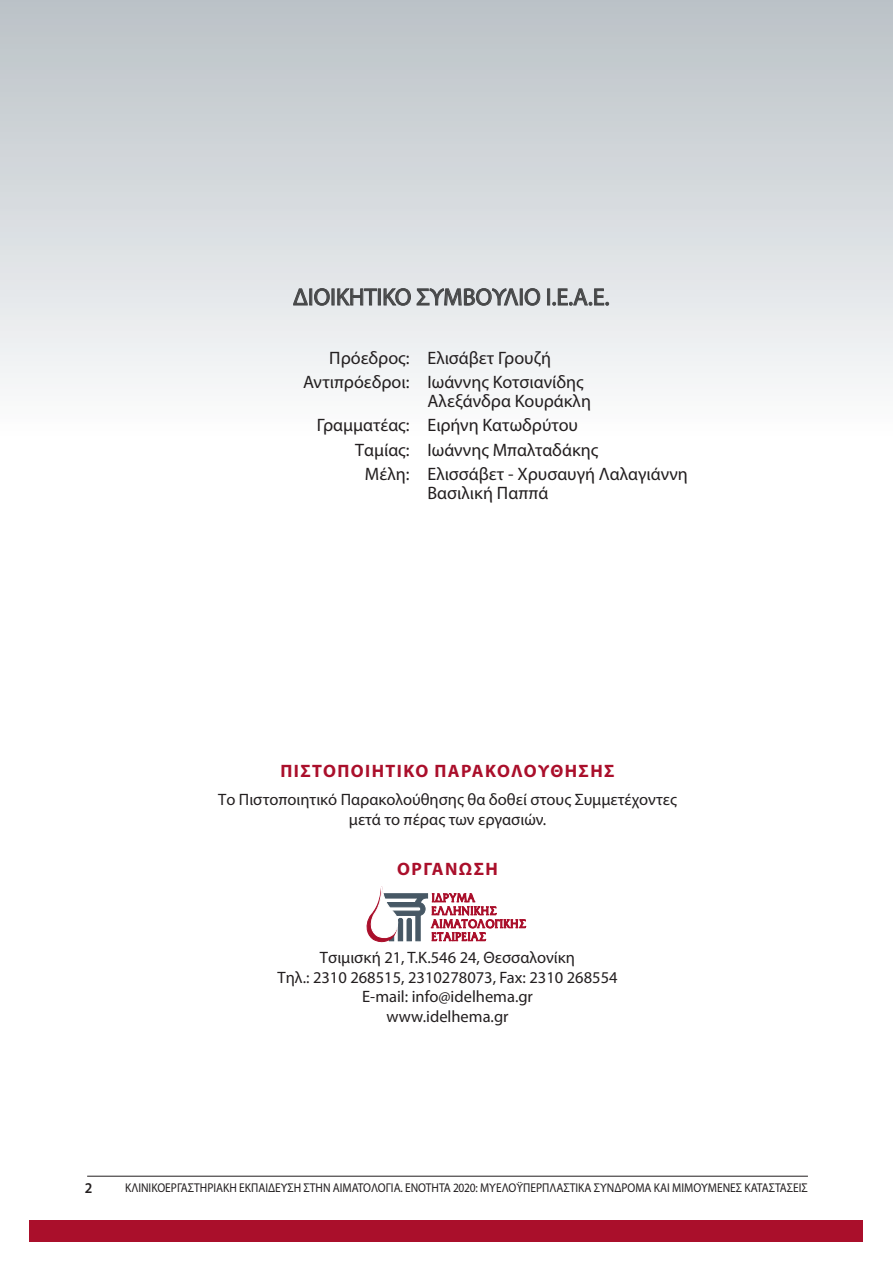
<style>
.page{position:relative;width:893px;height:1263px;background:#fff}
.page>*{position:absolute;margin:0;border:0;box-sizing:border-box;transform-origin:0 0}
.t1{font:24px "Myriad Pro";color:#464748}
.t2{font:18px/24px "Myriad Pro";color:#231f20;text-align:center}
.t3{font:700 18px "Myriad Pro";letter-spacing:.08em;color:#aa0f2b}
.t4{font:16.5px/19.8px "Myriad Pro";color:#231f20;text-align:center}
.t5{font:600 15px "Myriad Pro";color:#231f20;scale:.95 1}
.t6{font:12.75px "Myriad Pro";color:#231f20;scale:.9 1}
</style>
<div class="page">
<div style="left:0;top:0;width:893px;height:436px;background:linear-gradient(to bottom,#b9c1c6,#fcfcfd)"></div>
<div style="left:30px;top:1220px;width:833px;height:22px;background:#aa0f2b"></div>
<hr style="left:87px;top:1176px;width:721px;height:1px;background:#231f20">
<svg style="left:293px;top:285px;width:15px;height:21px"></svg>
<div style="left:309px;top:288px;width:3px;height:17px;border:1px solid #464748"></div>
<svg style="left:314px;top:288px;width:63px;height:18px"></svg>
<div style="left:378px;top:288px;width:3px;height:17px;border:1px solid #464748"></div>
<svg style="left:383px;top:283px;width:158px;height:25px;background:#c1c4c6"></svg>
<div style="left:547px;top:288px;width:3px;height:17px;border:1px solid #464748"></div>
<svg style="left:552px;top:285px;width:57px;height:21px"></svg>
<svg style="left:367px;top:887px;width:159px;height:56px"></svg>
<h1 class="t1" style="left:293px;top:282px;width:318px">ΔΙΟΙΚΗΤΙΚΟ ΣΥΜ ΒΟΥΛΙΟ Ι.Ε.Α.Ε.</h1>
<p class="t2" style="left:303px;top:345px;width:282px">Πρόεδρος: Ελισάβετ Γρουζή<br>Αντιπρόεδροι: Ιωάννης Κοτσιανίδης</p>
<p class="t2" style="left:409px;top:389px;width:183px">Αλεξάνδρα Κουράκλη</p>
<p class="t2" style="left:317px;top:413px;width:263px">Γραμματέας: Ε ιρήνη Κατωδρύτου</p>
<p class="t2" style="left:355px;top:437px;width:245px">Ταμίας: Ιωάννης Μπαλταδάκης</p>
<p class="t2" style="left:365px;top:461px;width:324px">Μ έλη: Eλισσάβετ - Χρυσαυγή Λαλαγιάννη</p>
<p class="t2" style="left:427px;top:481px;width:122px">Βασιλική Παππά</p>
<p class="t3" style="left:280px;top:759px;width:334px">Πιστοποιητικό Παρακολούθησης</p>
<p class="t4" style="left:218px;top:789px;width:460px">Το Πιστοποιητικό Παρακολούθησης θα δοθεί στους Συμμετέχοντες μετά το πέρας των εργασιών.</p>
<p class="t3" style="left:397px;top:857px;width:102px">Οργάνωση</p>
<p class="t4" style="left:278px;top:947px;width:342px">Τσιμισκή 21, Τ.Κ.546 24, Θεσσαλονίκη<br>Τηλ.: 2310 268515, 2310278073, Fax: 2310 268554<br>E-mail: info@idelhema.gr<br>www.idelhema.gr</p>
<p class="t5" style="left:85px;top:1179px;width:10px">2</p>
<p class="t6" style="left:125px;top:1179px;width:755px">Κλινικοεργαστηριακή Εκπαίδευση στην Αι ματολογία. Ενότητα 2020: μυελοϋπερπλαστικα συνδρομα και μιμουμεν εσ καταστασεισ</p>
</div>
